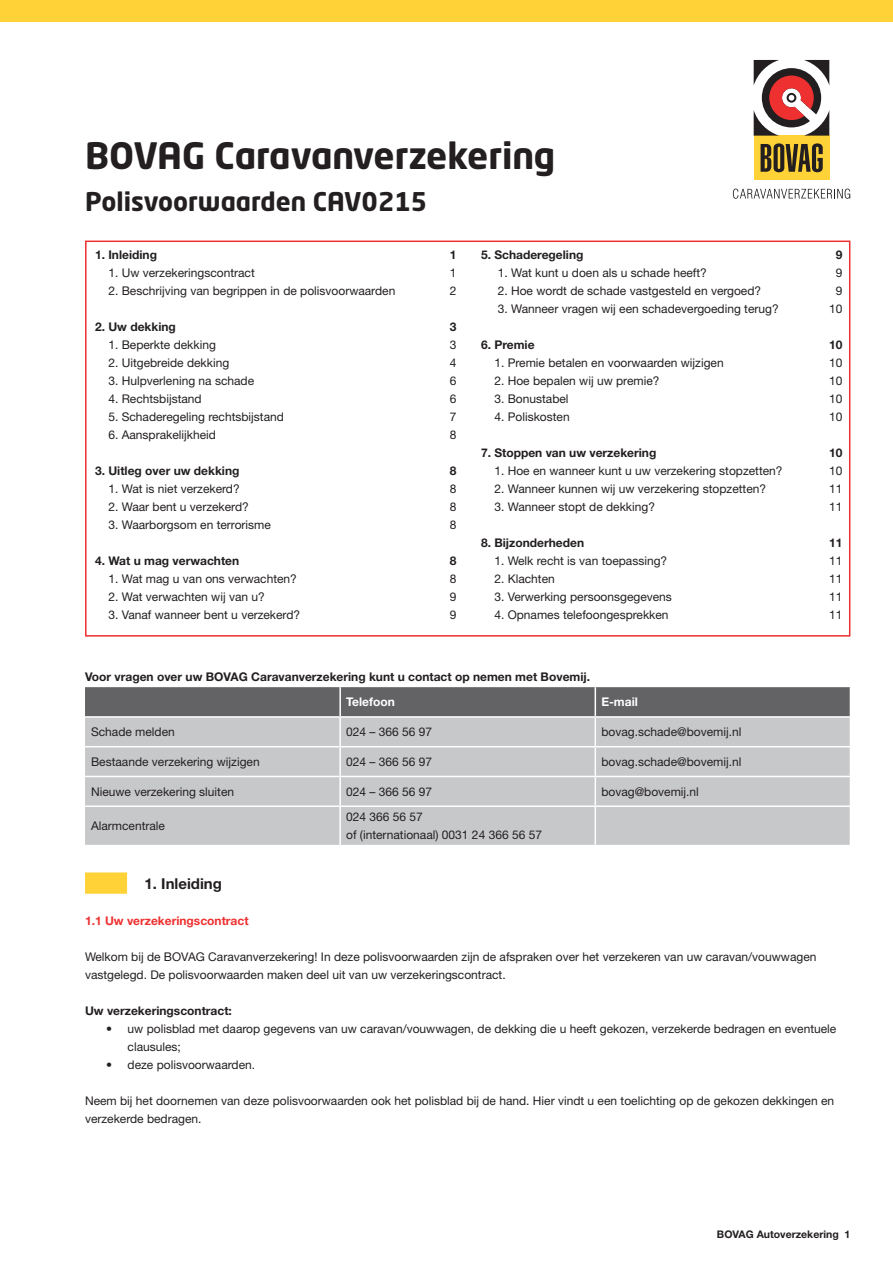
<style>
.page{position:relative;width:893px;height:1263px;background:#fff}
.page>*{position:absolute;margin:0;border:0;box-sizing:border-box;transform-origin:0 0}
.t1{font:700 36px "Neo Tech Std";color:#231f20}
.t2{font:700 25.5px "Neo Tech Std";color:#231f20}
.t3{font:700 15px "Helvetica Neue LT Std";color:#231f20}
.t4{font:12px/18px "Helvetica Neue LT Std";color:#231f20}
.t5{font:700 12px "Helvetica Neue LT Std";color:#231f20}
.t6{font:700 12px "Helvetica Neue LT Std";color:#ee3030}
.t7{font:700 12px "Helvetica Neue LT Std";color:#fff}
.t8{font:700 10.5px "Helvetica Neue LT Std";color:#231f20}
</style>
<div class="page">
<div style="left:0;top:0;width:893px;height:21px;background:#ffd238"></div>
<div style="left:85px;top:241px;width:765px;height:396px;border:2px solid #ee3030"></div>
<div style="left:85px;top:807px;width:765px;height:38px;background:#c7c8ca"></div>
<svg style="left:85px;top:687px;width:766px;height:118px;background:#afb0b2"></svg>
<hr style="left:339px;top:807px;width:2px;height:38px;background:#fff">
<hr style="left:595px;top:807px;width:1px;height:38px;background:#fff">
<hr style="left:85px;top:746px;width:255px;height:1px;background:#fff">
<hr style="left:85px;top:776px;width:255px;height:1px;background:#fff">
<hr style="left:340px;top:746px;width:255px;height:1px;background:#fff">
<hr style="left:340px;top:776px;width:255px;height:1px;background:#fff">
<hr style="left:595px;top:746px;width:256px;height:1px;background:#fff">
<hr style="left:595px;top:776px;width:256px;height:1px;background:#fff">
<svg style="left:733px;top:189px;width:117px;height:10px"></svg>
<div style="left:754px;top:136px;width:75px;height:44px;background:#ffd238"></div>
<svg style="left:761px;top:143px;width:62px;height:29px"></svg>
<svg style="left:754px;top:60px;width:75px;height:76px"></svg>
<div style="left:85px;top:872px;width:42px;height:22px;background:#ffd238"></div>
<h1 class="t1" style="left:85px;top:133px;width:471px">BOVAG Caravanverzekering</h1>
<h2 class="t2" style="left:85px;top:186px;width:344px">Polisvoorwaarden CAV0215</h2>
<p class="t5" style="left:95px;top:247px;width:63px">1. Inleiding</p>
<p class="t5" style="left:450px;top:247px;width:8px">1</p>
<p class="t4" style="left:108px;top:263px;width:148px">1. Uw verzekeringscontract</p>
<p class="t4" style="left:450px;top:263px;width:8px">1</p>
<p class="t4" style="left:108px;top:281px;width:288px">2. Beschrijving van begrippen in de polisvoorwaarden</p>
<p class="t4" style="left:450px;top:281px;width:8px">2</p>
<p class="t5" style="left:95px;top:319px;width:82px">2. Uw dekking</p>
<p class="t5" style="left:450px;top:319px;width:8px">3</p>
<p class="t4" style="left:108px;top:335px;width:109px">1. Beperkte dekking</p>
<p class="t4" style="left:450px;top:335px;width:8px">3</p>
<p class="t4" style="left:108px;top:353px;width:122px">2. Uitgebreide dekking</p>
<p class="t4" style="left:450px;top:353px;width:8px">4</p>
<p class="t4" style="left:108px;top:371px;width:147px">3. Hulpverlening na schade</p>
<p class="t4" style="left:450px;top:371px;width:8px">6</p>
<p class="t4" style="left:108px;top:389px;width:95px">4. Rechtsbijstand</p>
<p class="t4" style="left:450px;top:389px;width:8px">6</p>
<p class="t4" style="left:108px;top:407px;width:177px">5. Schaderegeling rechtsbijstand</p>
<p class="t4" style="left:450px;top:407px;width:8px">7</p>
<p class="t4" style="left:108px;top:425px;width:109px">6. Aansprakelijkheid</p>
<p class="t4" style="left:450px;top:425px;width:8px">8</p>
<p class="t5" style="left:95px;top:463px;width:146px">3. Uitleg over uw dekking</p>
<p class="t5" style="left:450px;top:463px;width:8px">8</p>
<p class="t4" style="left:108px;top:479px;width:133px">1. Wat is niet verzekerd?</p>
<p class="t4" style="left:450px;top:479px;width:8px">8</p>
<p class="t4" style="left:108px;top:497px;width:142px">2. Waar bent u verzekerd?</p>
<p class="t4" style="left:450px;top:497px;width:8px">8</p>
<p class="t4" style="left:108px;top:515px;width:164px">3. Waarborgsom en terrorisme</p>
<p class="t4" style="left:450px;top:515px;width:8px">8</p>
<p class="t5" style="left:95px;top:553px;width:146px">4. Wat u mag verwachten</p>
<p class="t5" style="left:450px;top:553px;width:8px">8</p>
<p class="t4" style="left:108px;top:569px;width:190px">1. Wat mag u van ons verwachten?</p>
<p class="t4" style="left:450px;top:569px;width:8px">8</p>
<p class="t4" style="left:108px;top:587px;width:158px">2. Wat verwachten wij van u?</p>
<p class="t4" style="left:450px;top:587px;width:8px">9</p>
<p class="t4" style="left:108px;top:605px;width:193px">3. Vanaf wanneer bent u verzekerd?</p>
<p class="t4" style="left:450px;top:605px;width:8px">9</p>
<p class="t5" style="left:481px;top:247px;width:104px">5. Schaderegeling</p>
<p class="t5" style="left:836px;top:247px;width:8px">9</p>
<p class="t4" style="left:498px;top:263px;width:211px">1. Wat kunt u doen als u schade heeft?</p>
<p class="t4" style="left:836px;top:263px;width:8px">9</p>
<p class="t4" style="left:498px;top:281px;width:265px">2. Hoe wordt de schade vastgesteld en vergoed?</p>
<p class="t4" style="left:836px;top:281px;width:8px">9</p>
<p class="t4" style="left:498px;top:299px;width:283px">3. Wanneer vragen wij een schadevergoeding terug?</p>
<p class="t4" style="left:829px;top:299px;width:15px">10</p>
<p class="t5" style="left:481px;top:337px;width:55px">6. Premie</p>
<p class="t5" style="left:829px;top:337px;width:15px">10</p>
<p class="t4" style="left:494px;top:353px;width:231px">1. Premie betalen en voorwaarden wijzigen</p>
<p class="t4" style="left:829px;top:353px;width:15px">10</p>
<p class="t4" style="left:494px;top:371px;width:167px">2. Hoe bepalen wij uw premie?</p>
<p class="t4" style="left:829px;top:371px;width:15px">10</p>
<p class="t4" style="left:494px;top:389px;width:76px">3. Bonustabel</p>
<p class="t4" style="left:829px;top:389px;width:15px">10</p>
<p class="t4" style="left:494px;top:407px;width:77px">4. Poliskosten</p>
<p class="t4" style="left:829px;top:407px;width:15px">10</p>
<p class="t5" style="left:481px;top:445px;width:177px">7. Stoppen van uw verzekering</p>
<p class="t5" style="left:829px;top:445px;width:15px">10</p>
<p class="t4" style="left:494px;top:461px;width:290px">1. Hoe en wanneer kunt u uw verzekering stopzetten?</p>
<p class="t4" style="left:829px;top:461px;width:15px">10</p>
<p class="t4" style="left:494px;top:479px;width:273px">2. Wanneer kunnen wij uw verzekering stopzetten?</p>
<p class="t4" style="left:829px;top:479px;width:15px">11</p>
<p class="t4" style="left:494px;top:497px;width:162px">3. Wanneer stopt de dekking?</p>
<p class="t4" style="left:829px;top:497px;width:15px">11</p>
<p class="t5" style="left:481px;top:535px;width:105px">8. Bijzonderheden</p>
<p class="t5" style="left:829px;top:535px;width:15px">11</p>
<p class="t4" style="left:494px;top:551px;width:174px">1. Welk recht is van toepassing?</p>
<p class="t4" style="left:829px;top:551px;width:15px">11</p>
<p class="t4" style="left:494px;top:569px;width:62px">2. Klachten</p>
<p class="t4" style="left:829px;top:569px;width:15px">11</p>
<p class="t4" style="left:494px;top:587px;width:179px">3. Verwerking persoonsgegevens</p>
<p class="t4" style="left:829px;top:587px;width:15px">11</p>
<p class="t4" style="left:494px;top:605px;width:176px">4. Opnames telefoongesprekken</p>
<p class="t4" style="left:829px;top:605px;width:15px">11</p>
<p class="t5" style="left:85px;top:669px;width:507px">Voor vragen over uw BOVAG Caravanverzekering kunt u contact op nemen met Bovemij.</p>
<p class="t7" style="left:346px;top:695px;width:50px">Telefoon</p>
<p class="t7" style="left:601px;top:695px;width:38px">E-mail</p>
<p class="t4" style="left:91px;top:723px;width:85px">Schade melden</p>
<p class="t4" style="left:346px;top:723px;width:88px">024 – 366 56 97</p>
<p class="t4" style="left:601px;top:723px;width:142px">bovag.schade@bovemij.nl</p>
<p class="t4" style="left:91px;top:752px;width:170px">Bestaande verzekering wijzigen</p>
<p class="t4" style="left:346px;top:752px;width:88px">024 – 366 56 97</p>
<p class="t4" style="left:601px;top:752px;width:142px">bovag.schade@bovemij.nl</p>
<p class="t4" style="left:91px;top:782px;width:145px">Nieuwe verzekering sluiten</p>
<p class="t4" style="left:346px;top:782px;width:88px">024 – 366 56 97</p>
<p class="t4" style="left:601px;top:782px;width:99px">bovag@bovemij.nl</p>
<p class="t4" style="left:91px;top:816px;width:76px">Alarmcentrale</p>
<p class="t4" style="left:346px;top:807px;width:197px">024 366 56 57<br>of (internationaal) 0031 24 366 56 57</p>
<p class="t3" style="left:145px;top:874px;width:79px">1. Inleiding</p>
<p class="t6" style="left:85px;top:913px;width:165px">1.1 Uw verzekeringscontract</p>
<p class="t4" style="left:85px;top:947px;width:733px">Welkom bij de BOVAG Caravanverzekering! In deze polisvoorwaarden zijn de afspraken over het verzekeren van uw caravan/vouwwagen vastgelegd. De polisvoorwaarden maken deel uit van uw verzekeringscontract.</p>
<p class="t5" style="left:85px;top:1003px;width:148px">Uw verzekeringscontract:</p>
<p class="t4" style="left:128px;top:1019px;width:710px;text-indent:-21px">• uw polisblad met daarop gegevens van uw caravan/vouwwagen, de dekking die u heeft gekozen, verzekerde bedragen en eventuele clausules;</p>
<p class="t4" style="left:106px;top:1055px;width:150px">• deze polisvoorwaarden.</p>
<p class="t4" style="left:85px;top:1091px;width:751px">Neem bij het doornemen van deze polisvoorwaarden ook het polisblad bij de hand. Hier vindt u een toelichting op de gekozen dekkingen en verzekerde bedragen.</p>
<p class="t8" style="left:717px;top:1228px;width:135px">BOVAG Autoverzekering 1</p>
</div>
